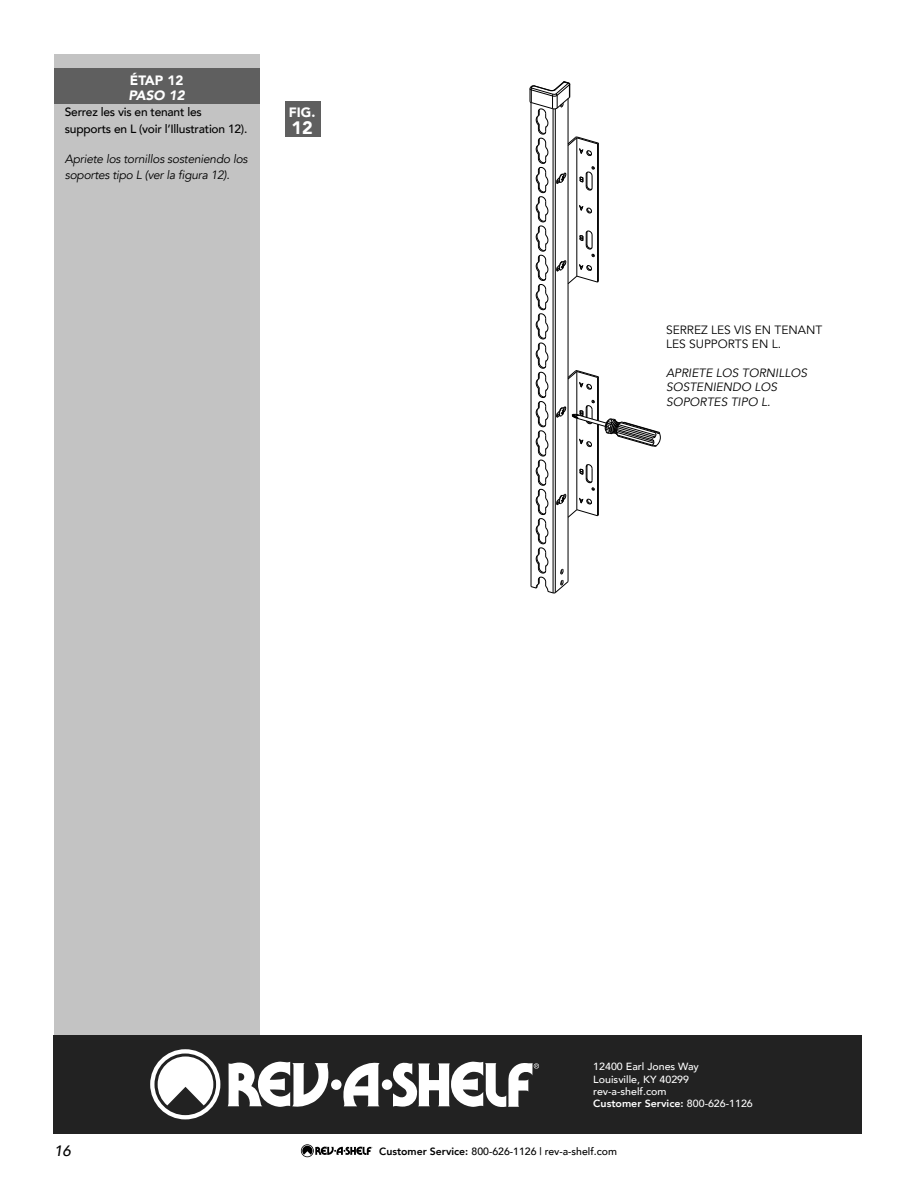
<style>
.page{position:relative;width:918px;height:1188px;background:#fff}
.page>*{position:absolute;margin:0;border:0;box-sizing:border-box;transform-origin:0 0}
.t1{font:900 18px "Avenir";color:#fff}
.t2{font:italic 500 15px "Avenir";color:#000}
.t3{font:900 13.5px "Avenir";color:#fff}
.t4{font:italic 900 13.5px "Avenir";color:#fff}
.t5{font:italic 12px/16.2px "Avenir";letter-spacing:-.02em;color:#000}
.t6{font:500 12px/16.2px "Avenir";letter-spacing:-.02em;color:#000}
.t7{font:italic 12px/14.4px "Avenir";color:#000}
.t8{font:12px/14.4px "Avenir";color:#000}
.t9{font:500 10.5px "Avenir";color:#000}
.t10{font:500 10.35px/12.5px "Avenir";color:#fff}
.s1{font-weight:800}
</style>
<div class="page">
<svg style="left:301px;top:1144px;width:71px;height:13px"></svg>
<div style="left:54px;top:54px;width:206px;height:1080px;background:#c3c3c3"></div>
<div style="left:285px;top:101px;width:36px;height:36px;background:#5f5f5f"></div>
<div style="left:54px;top:1035px;width:808px;height:99px;background:#222"></div>
<div style="left:331px;top:1079px;width:11px;height:11px;background:#fff;border-radius:50%"></div>
<svg style="left:228px;top:1062px;width:101px;height:45px"></svg>
<svg style="left:343px;top:1062px;width:37px;height:44px"></svg>
<svg style="left:393px;top:1061px;width:146px;height:46px"></svg>
<div style="left:382px;top:1079px;width:10px;height:11px;background:#fff;border-radius:50%"></div>
<svg style="left:150px;top:1049px;width:70px;height:70px"></svg>
<svg style="left:530px;top:82px;width:131px;height:511px"></svg>
<div style="left:55px;top:68px;width:205px;height:36px;background:#5f5f5f"></div>
<p class="t3" style="left:130px;top:69px;width:55px">ÉTAP 12</p>
<p class="t4" style="left:128px;top:84px;width:58px">PASO 12</p>
<p class="t6" style="left:65px;top:104px;width:184px">Serrez les vis en tenant les supports en L (voir l’Illustration 12).</p>
<p class="t5" style="left:65px;top:151px;width:184px">Apriete los tornillos sosteniendo los soportes tipo L (ver la figura 12).</p>
<p class="t3" style="left:289px;top:101px;width:28px">FIG.</p>
<p class="t1" style="left:292px;top:112px;width:23px">12</p>
<p class="t8" style="left:666px;top:322px;width:158px">SERREZ LES VIS EN TENANT<br>LES SUPPORTS EN L.</p>
<p class="t7" style="left:666px;top:366px;width:143px">APRIETE LOS TORNILLOS<br>SOSTENIENDO LOS<br>SOPORTES TIPO L.</p>
<p class="t10" style="left:593px;top:1060px;width:161px">12400 Earl Jones Way<br>Louisville, KY 40299 rev-a-shelf.com<br><span class="s1">Customer Service:</span> 800-626-1126</p>
<h2 class="t2" style="left:54px;top:1142px;width:18px">16</h2>
<p class="t9" style="left:379px;top:1142px;width:239px"><span class="s1">Customer Service:</span> 800-626-1126 | rev-a-shelf.com</p>
</div>
